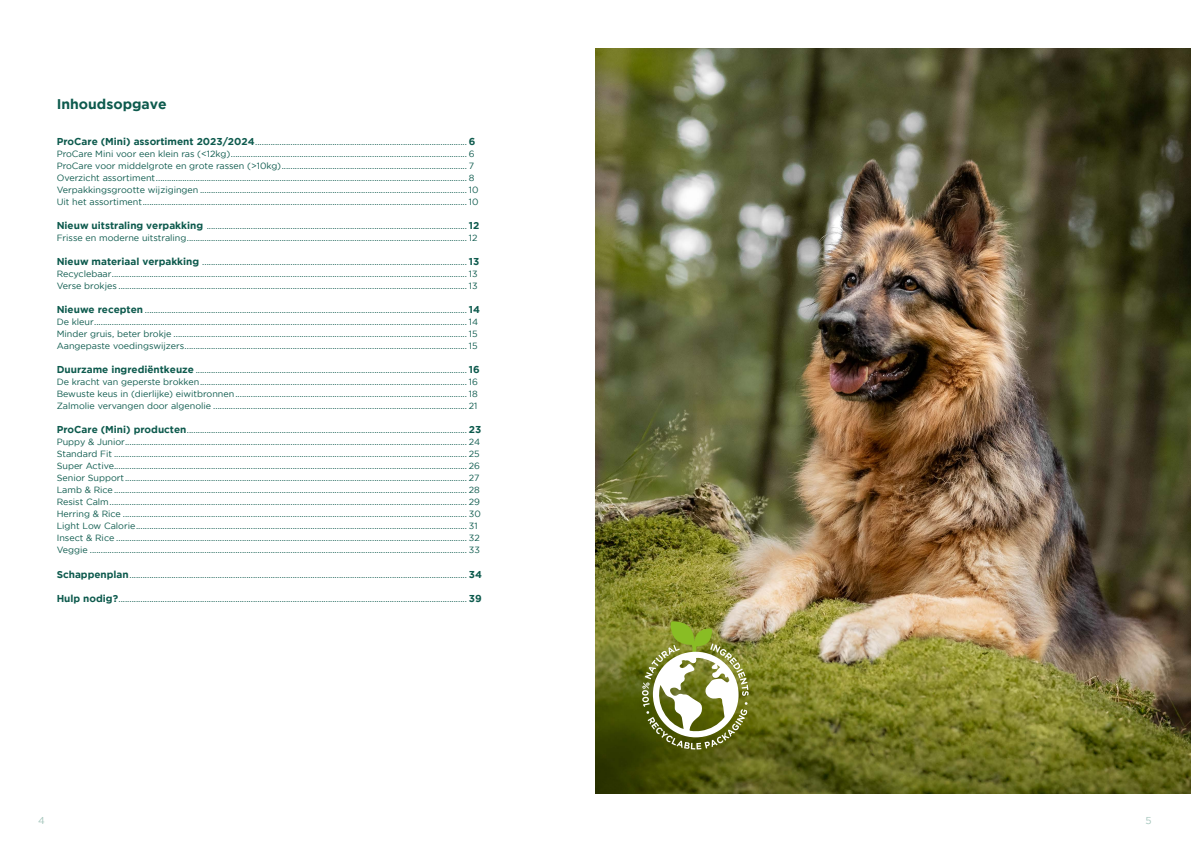
<style>
.page{position:relative;width:1191px;height:842px;background:#fff}
.page>*{position:absolute;margin:0;border:0;box-sizing:border-box;transform-origin:0 0}
.t1{font:700 14px "Gotham";color:#0d5a4d}
.t2{font:10px "Gotham";color:#a2c4ba}
.t3{font:9px/12px "Gotham";color:#0d5a4d}
.s1{font-weight:700;font-size:10px}
</style>
<div class="page">
<img style="left:595px;top:48px;width:596px;height:746px">
<svg style="left:642px;top:621px;width:106px;height:128px"></svg>
<h1 class="t1" style="left:57px;top:96px;width:112px">Inhoudsopgave</h1>
<p class="t3" style="left:57px;top:136px;width:423px"><span class="s1">ProCare (Mini) assortiment 2023/2024</span>................................................................................................ <span class="s1">6<br></span>ProCare Mini voor een klein ras (&lt;12kg)........................................................................................................... 6<br>ProCare voor middelgrote en grote rassen (&gt;10kg).................................................................................... 7<br>Overzicht assortiment............................................................................................................................................. 8<br>Verpakkingsgrootte wijzigingen ......................................................................................................................... 10<br>Uit het assortiment................................................................................................................................................... 10</p>
<p class="t3" style="left:57px;top:220px;width:424px"><span class="s1">Nieuw uitstraling verpakking</span> ...................................................................................................................... <span class="s1">12<br></span>Frisse en moderne uitstraling............................................................................................................................... 12</p>
<p class="t3" style="left:57px;top:256px;width:424px"><span class="s1">Nieuw materiaal verpakking</span> ........................................................................................................................ <span class="s1">13<br></span>Recyclebaar................................................................................................................................................................. 13<br>Verse brokjes .............................................................................................................................................................. 13</p>
<p class="t3" style="left:57px;top:304px;width:425px"><span class="s1">Nieuwe recepten</span> .................................................................................................................................................. <span class="s1">14<br></span>De kleur......................................................................................................................................................................... 14<br>Minder gruis, beter brokje ..................................................................................................................................... 15<br>Aangepaste voedingswijzers................................................................................................................................ 15</p>
<p class="t3" style="left:57px;top:364px;width:424px"><span class="s1">Duurzame ingrediëntkeuze</span> ........................................................................................................................... <span class="s1">16<br></span>De kracht van geperste brokken......................................................................................................................... 16<br>Bewuste keus in (dierlijke) eiwitbronnen......................................................................................................... 18<br>Zalmolie vervangen door algenolie ................................................................................................................... 21</p>
<p class="t3" style="left:57px;top:424px;width:426px"><span class="s1">ProCare (Mini) producten</span>............................................................................................................................... <span class="s1">23<br></span>Puppy &amp; Junior........................................................................................................................................................... 24<br>Standard Fit ................................................................................................................................................................ 25<br>Super Active................................................................................................................................................................ 26<br>Senior Support........................................................................................................................................................... 27<br>Lamb &amp; Rice................................................................................................................................................................ 28<br>Resist Calm.................................................................................................................................................................. 29<br>Herring &amp; Rice ............................................................................................................................................................ 30<br>Light Low Calorie...................................................................................................................................................... 31<br>Insect &amp; Rice ............................................................................................................................................................... 32<br>Veggie ........................................................................................................................................................................... 33</p>
<p class="t3" style="left:57px;top:568px;width:427px"><span class="s1">Schappenplan</span>......................................................................................................................................................... <span class="s1">34</span></p>
<p class="t3" style="left:57px;top:592px;width:426px"><span class="s1">Hulp nodig?</span>.............................................................................................................................................................. <span class="s1">39</span></p>
<p class="t2" style="left:38px;top:815px;width:8px">4</p>
<p class="t2" style="left:1145px;top:815px;width:8px">5</p>
</div>
